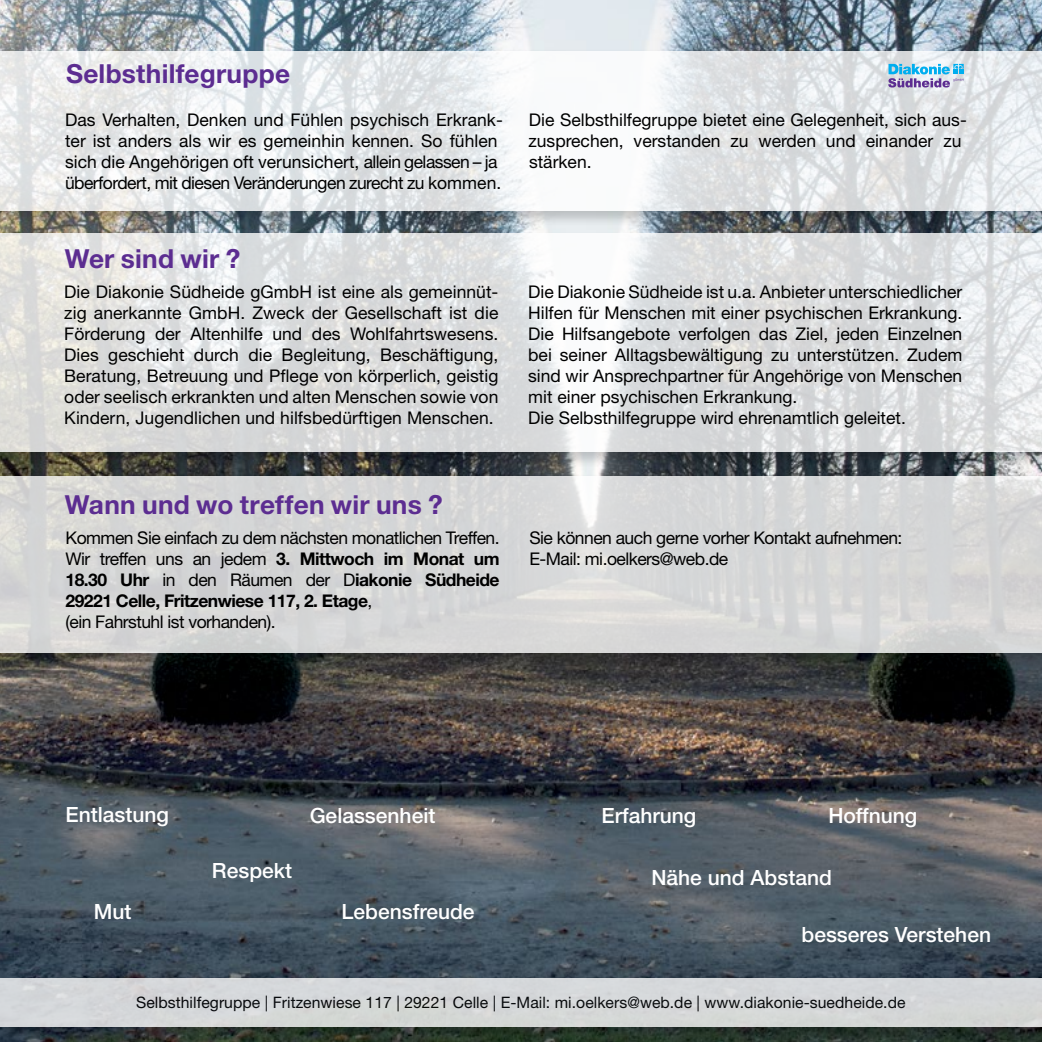
<style>
.page{position:relative;width:1042px;height:1042px;background:#fff}
.page>*{position:absolute;margin:0;border:0;box-sizing:border-box;transform-origin:0 0}
.t1{font:700 26.25px "Helvetica Neue LT Std";letter-spacing:.01em;color:#5c2d91}
.t2{font:500 21px "Helvetica Neue LT Pro";color:#fff}
.t3{font:17.5px/21px "Helvetica Neue LT Std";color:#000}
.t4{font:17.5px/21px "Helvetica Neue LT Std";letter-spacing:-.03em;color:#000}
.t5{font:15.75px "Helvetica Neue LT Std";letter-spacing:.005em;color:#000}
.s1{font-weight:700}
</style>
<div class="page">
<img style="left:0;top:0;width:1042px;height:976px">
<div style="left:0;top:49px;width:1042px;height:178px;background:#000;opacity:.25"></div>
<svg style="left:0;top:51px;width:1042px;height:160px"></svg>
<svg style="left:888px;top:64px;width:75px;height:23px;background:#90b7db"></svg>
<div style="left:0;top:231px;width:1042px;height:237px;background:#000;opacity:.25"></div>
<svg style="left:0;top:233px;width:1042px;height:218px;background:#dfe0e1"></svg>
<div style="left:0;top:473px;width:1042px;height:196px;background:#000;opacity:.25"></div>
<div style="left:0;top:476px;width:1042px;height:176px;background:#d5d6d7"></div>
<div style="left:0;top:976px;width:1042px;height:66px;background:#000;opacity:.25"></div>
<div style="left:0;top:978px;width:1042px;height:49px;background:#d5d7d9"></div>
<h1 class="t1" style="left:66px;top:57px;width:226px">Selbsthilfegruppe</h1>
<p class="t3" style="left:65px;top:109px;width:439px">Das Verhalten, Denken und Fühlen psychisch Erkrank&shy;ter ist anders als wir es gemeinhin kennen. So fühlen sich die Angehörigen oft verunsichert, allein gelassen – ja überfordert, mit diesen Veränderungen zurecht zu kommen.</p>
<p class="t3" style="left:528px;top:109px;width:440px">Die Selbsthilfegruppe bietet eine Gelegenheit, sich aus&shy;zusprechen, verstanden zu werden und einander zu stärken.</p>
<h1 class="t1" style="left:65px;top:242px;width:177px">Wer sind wir ?</h1>
<p class="t3" style="left:64px;top:281px;width:436px;text-align:justify">Die Diakonie Südheide gGmbH ist eine als gemeinnüt&shy;zig anerkannte GmbH. Zweck der Gesellschaft ist die Förderung der Altenhilfe und des Wohlfahrtswesens.<br>Dies geschieht durch die Begleitung, Beschäftigung, Beratung, Betreuung und Pflege von körperlich, geistig oder seelisch erkrankten und alten Menschen sowie von Kindern, Jugendlichen und hilfsbedürftigen Menschen.</p>
<p class="t3" style="left:528px;top:281px;width:436px">Die Diakonie Südheide ist u.a. Anbieter unterschiedlicher Hilfen für Menschen mit einer psychischen Erkrankung.<br>Die Hilfsangebote verfolgen das Ziel, jeden Einzelnen bei seiner Alltagsbewältigung zu unterstützen. Zudem sind wir Ansprechpartner für Angehörige von Menschen mit einer psychischen Erkrankung.<br>Die Selbsthilfegruppe wird ehrenamtlich geleitet.</p>
<h1 class="t1" style="left:65px;top:488px;width:379px">Wann und wo treffen wir uns ?</h1>
<p class="t4" style="left:66px;top:527px;width:436px">Kommen Sie einfach zu dem nächsten monatlichen Treffen.<br>Wir treffen uns an jedem <span class="s1">3. Mittwoch im Monat um 18.30 Uhr</span> in den Räumen der D<span class="s1">iakonie Südheide 29221 Celle, Fritzenwiese 117, 2. Etage</span>,<br>(ein Fahrstuhl ist vorhanden).</p>
<p class="t4" style="left:529px;top:527px;width:374px">Sie können auch gerne vorher Kontakt aufnehmen:<br>E-Mail: mi.oelkers@web.de</p>
<p class="t2" style="left:66px;top:802px;width:105px">Entlastung</p>
<p class="t2" style="left:94px;top:898px;width:39px">Mut</p>
<p class="t2" style="left:212px;top:858px;width:82px">Respekt</p>
<p class="t2" style="left:310px;top:802px;width:127px">Gelassenheit</p>
<p class="t2" style="left:341px;top:898px;width:135px">Lebensfreude</p>
<p class="t2" style="left:601px;top:802px;width:96px">Erfahrung</p>
<p class="t2" style="left:828px;top:803px;width:91px">Hoffnung</p>
<p class="t2" style="left:651px;top:865px;width:182px">Nähe und Abstand</p>
<p class="t2" style="left:801px;top:922px;width:191px">besseres Verstehen</p>
<p class="t5" style="left:136px;top:993px;width:771px">Selbsthilfegruppe | Fritzenwiese 117 | 29221 Celle | E-Mail: mi.oelkers@web.de | www.diakonie-suedheide.de</p>
</div>
